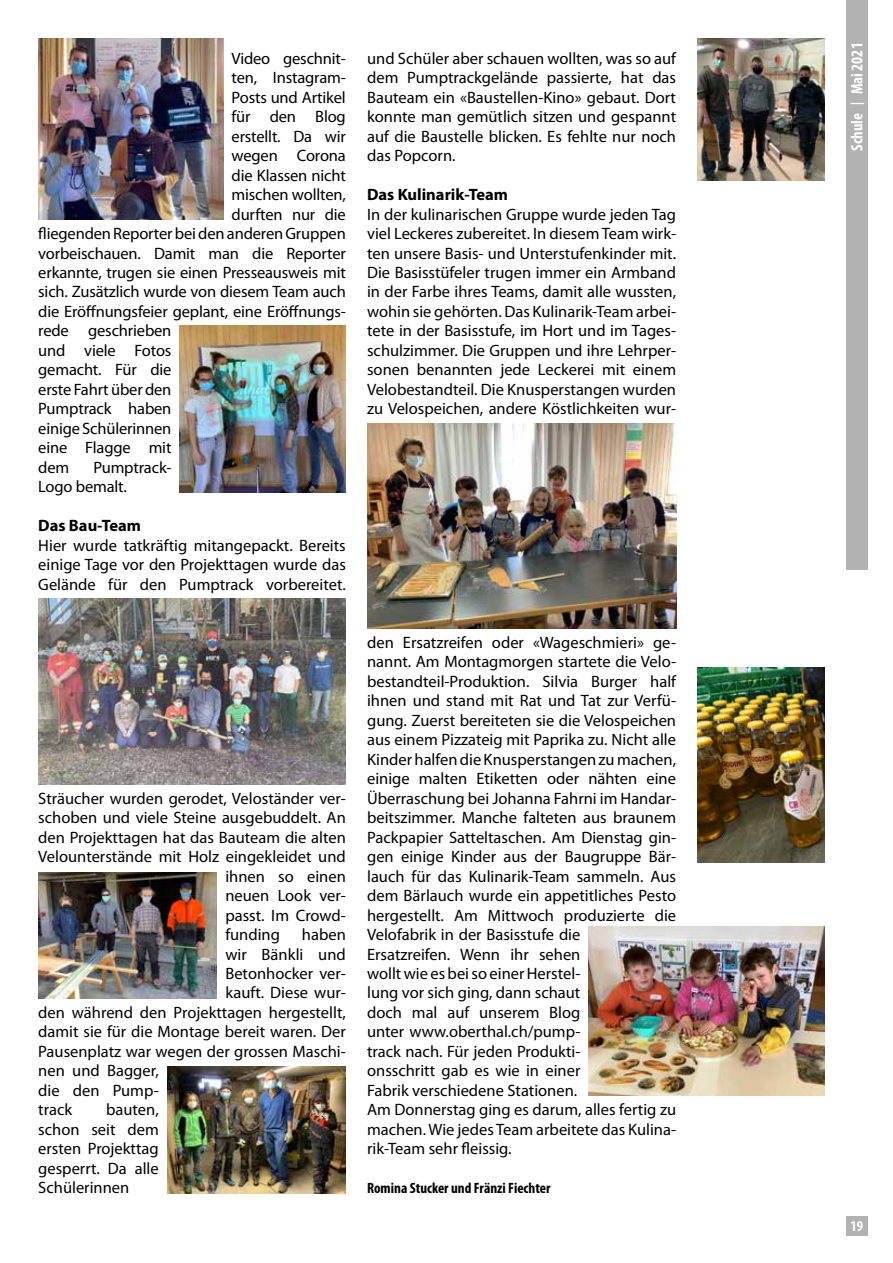
<style>
.page{position:relative;width:893px;height:1263px;background:#fff}
.page>*{position:absolute;margin:0;border:0;box-sizing:border-box;transform-origin:0 0}
.t1{font:16.5px/19.5px "Myriad Pro";color:#000;text-align:justify}
.t2{font:700 16.5px "Myriad Pro";color:#000}
.t3{font:700 condensed 16.5px "Myriad Pro";color:#fff}
.t4{font:700 condensed 15px "Myriad Pro";color:#000}
.t5{font:700 condensed 15px "Myriad Pro";color:#fff}
.s1{font-size:13.5px}
</style>
<div class="page">
<div style="left:846px;top:1216px;width:21px;height:19px;background:#b3b2b2"></div>
<div style="left:846px;top:0;width:21px;height:570px;background:#b3b2b2"></div>
<img style="left:38px;top:38px;width:185px;height:182px">
<img style="left:180px;top:326px;width:166px;height:166px">
<img style="left:38px;top:872px;width:179px;height:126px">
<img style="left:38px;top:599px;width:308px;height:185px">
<img style="left:167px;top:1067px;width:179px;height:126px">
<img style="left:697px;top:38px;width:128px;height:143px">
<img style="left:589px;top:927px;width:236px;height:169px">
<img style="left:367px;top:424px;width:309px;height:204px">
<img style="left:697px;top:667px;width:128px;height:195px">
<p class="t1" style="left:232px;top:48px;width:116px">Video geschnit-</p>
<p class="t1" style="left:232px;top:68px;width:116px">ten, Instagram-</p>
<p class="t1" style="left:232px;top:87px;width:116px">Posts und Artikel</p>
<p class="t1" style="left:232px;top:107px;width:116px">für den Blog</p>
<p class="t1" style="left:232px;top:126px;width:116px">erstellt. Da wir</p>
<p class="t1" style="left:232px;top:146px;width:116px">wegen Corona</p>
<p class="t1" style="left:232px;top:165px;width:116px">die Klassen nicht</p>
<p class="t1" style="left:232px;top:185px;width:116px">mischen wollten,</p>
<p class="t1" style="left:232px;top:204px;width:116px">durften nur die</p>
<p class="t1" style="left:38px;top:223px;width:309px">fliegenden Reporter bei den anderen Gruppen</p>
<p class="t1" style="left:38px;top:243px;width:309px">vorbeischauen. Damit man die Reporter</p>
<p class="t1" style="left:38px;top:262px;width:309px">erkannte, trugen sie einen Presseausweis mit</p>
<p class="t1" style="left:38px;top:282px;width:309px">sich. Zusätzlich wurde von diesem Team auch</p>
<p class="t1" style="left:38px;top:301px;width:309px">die Eröffnungsfeier geplant, eine Eröffnungs-</p>
<p class="t1" style="left:38px;top:321px;width:135px">rede geschrieben</p>
<p class="t1" style="left:38px;top:340px;width:135px">und viele Fotos</p>
<p class="t1" style="left:38px;top:360px;width:135px">gemacht. Für die</p>
<p class="t1" style="left:38px;top:379px;width:135px">erste Fahrt über den</p>
<p class="t1" style="left:38px;top:399px;width:135px">Pumptrack haben</p>
<p class="t1" style="left:38px;top:418px;width:135px">einige Schülerinnen</p>
<p class="t1" style="left:38px;top:438px;width:135px">eine Flagge mit</p>
<p class="t1" style="left:38px;top:457px;width:33px">dem</p>
<p class="t1" style="left:38px;top:457px;width:135px;text-indent:55px">Pumptrack-<br>Logo bemalt.</p>
<p class="t2" style="left:38px;top:515px;width:104px">Das Bau-Team</p>
<p class="t1" style="left:38px;top:535px;width:309px">Hier wurde tatkräftig mitangepackt. Bereits einige Tage vor den Projekttagen wurde das Gelände für den Pumptrack vorbereitet.</p>
<p class="t1" style="left:38px;top:788px;width:309px">Sträucher wurden gerodet, Veloständer ver-</p>
<p class="t1" style="left:38px;top:808px;width:309px">schoben und viele Steine ausgebuddelt. An</p>
<p class="t1" style="left:38px;top:827px;width:309px">den Projekttagen hat das Bauteam die alten</p>
<p class="t1" style="left:38px;top:847px;width:309px">Velounterstände mit Holz eingekleidet und</p>
<p class="t1" style="left:225px;top:866px;width:122px">ihnen so einen</p>
<p class="t1" style="left:225px;top:885px;width:122px">neuen Look ver-</p>
<p class="t1" style="left:225px;top:905px;width:122px">passt. Im Crowd-</p>
<p class="t1" style="left:225px;top:924px;width:56px">funding</p>
<p class="t1" style="left:302px;top:924px;width:45px">haben</p>
<p class="t1" style="left:225px;top:944px;width:122px">wir Bänkli und</p>
<p class="t1" style="left:225px;top:963px;width:122px">Betonhocker ver-</p>
<p class="t1" style="left:225px;top:983px;width:122px">kauft. Diese wur-</p>
<p class="t1" style="left:38px;top:1002px;width:309px">den während den Projekttagen hergestellt,</p>
<p class="t1" style="left:38px;top:1022px;width:309px">damit sie für die Montage bereit waren. Der</p>
<p class="t1" style="left:38px;top:1041px;width:309px">Pausenplatz war wegen der grossen Maschi-</p>
<p class="t1" style="left:38px;top:1061px;width:122px">nen und Bagger,</p>
<p class="t1" style="left:38px;top:1080px;width:122px">die den Pump-</p>
<p class="t1" style="left:38px;top:1100px;width:35px">track</p>
<p class="t1" style="left:38px;top:1100px;width:122px;text-indent:68px">bauten, schon seit dem ersten Projekttag gesperrt. Da alle Schülerinnen</p>
<p class="t1" style="left:367px;top:48px;width:310px">und Schüler aber schauen wollten, was so auf dem Pumptrackgelände passierte, hat das Bauteam ein «Baustellen-Kino» gebaut. Dort konnte man gemütlich sitzen und gespannt auf die Baustelle blicken. Es fehlte nur noch das Popcorn.</p>
<p class="t2" style="left:367px;top:184px;width:142px">Das Kulinarik-Team</p>
<p class="t1" style="left:367px;top:204px;width:311px">In der kulinarischen Gruppe wurde jeden Tag viel Leckeres zubereitet. In diesem Team wirk&shy;ten unsere Basis- und Unterstufenkinder mit.<br>Die Basisstüfeler trugen immer ein Armband in der Farbe ihres Teams, damit alle wussten, wohin sie gehörten. Das Kulinarik-Team arbei&shy;tete in der Basisstufe, im Hort und im Tages&shy;schulzimmer. Die Gruppen und ihre Lehrper&shy;sonen benannten jede Leckerei mit einem Velobestandteil. Die Knusperstangen wurden zu Velospeichen, andere Köstlichkeiten wur-</p>
<p class="t1" style="left:367px;top:632px;width:311px;text-align:left">den Ersatzreifen oder «Wageschmieri» ge&shy;nannt. Am Montagmorgen startete die Velo&shy;bestandteil-Produktion. Silvia Burger half ihnen und stand mit Rat und Tat zur Verfü&shy;gung. Zuerst bereiteten sie die Velospeichen aus einem Pizzateig mit Paprika zu. Nicht alle Kinder halfen die Knusperstangen zu machen, einige malten Etiketten oder nähten eine Überraschung bei Johanna Fahrni im Handar&shy;beitszimmer. Manche falteten aus braunem Packpapier Satteltaschen. Am Dienstag gin&shy;gen einige Kinder aus der Baugruppe Bär&shy;lauch für das Kulinarik-Team sammeln. Aus dem Bärlauch wurde ein appetitliches Pesto hergestellt. Am Mittwoch produzierte die Velofabrik in der Basisstufe die<br>Ersatzreifen. Wenn ihr sehen<br>wollt wie es bei so einer Herstel-<br>lung vor sich ging, dann schaut<br>doch mal auf unserem Blog<br>unter www.oberthal.ch/pump-<br>track nach. Für jeden Produkti-<br>onsschritt gab es wie in einer<br>Fabrik verschiedene Stationen.<br>Am Donnerstag ging es darum, alles fertig zu machen. Wie jedes Team arbeitete das Kulina&shy;rik-Team sehr fleissig.</p>
<p class="t4" style="left:367px;top:1179px;width:185px">Romina Stucker und Fränzi Fiechter</p>
<p class="t3" style="left:847px;top:151px;width:110px;rotate:-90deg">Schule <span class="s1">|</span> Mai 2021</p>
<p class="t5" style="left:850px;top:1216px;width:14px">19</p>
</div>
